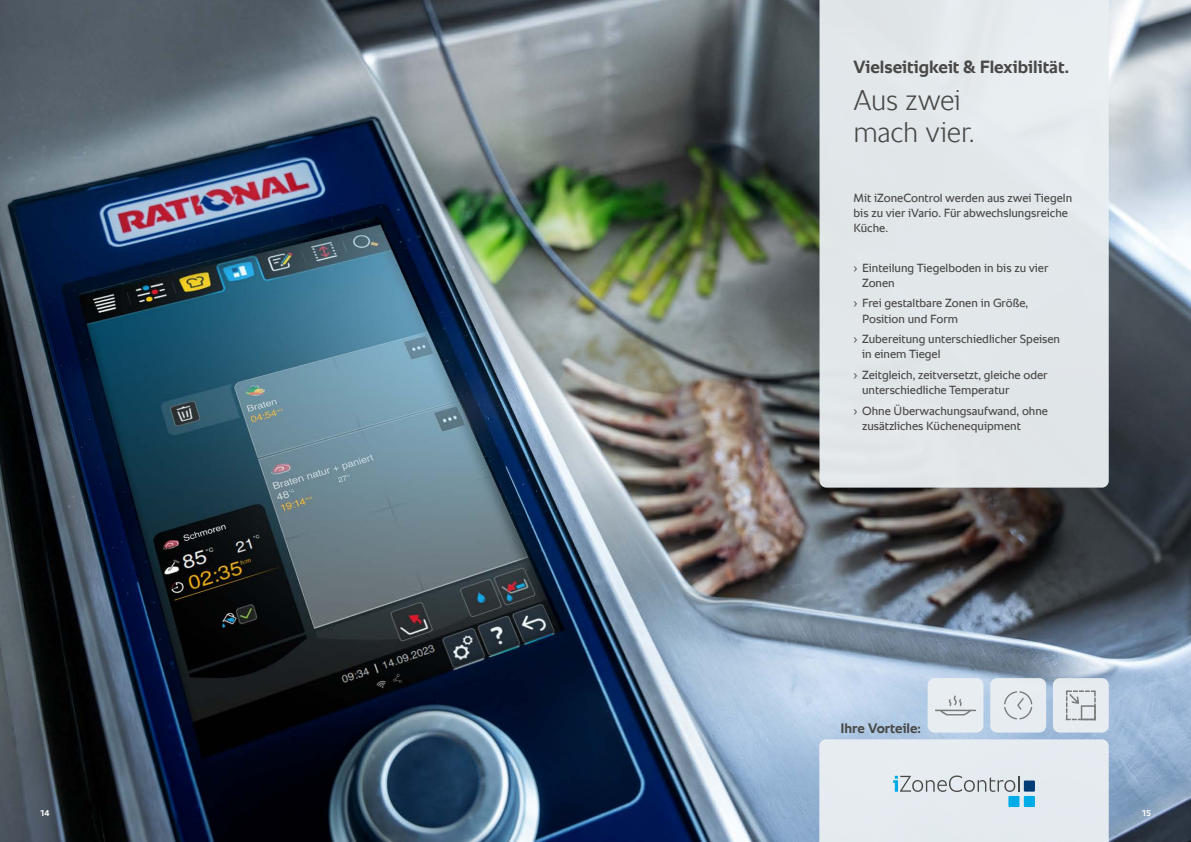
<style>
.page{position:relative;width:1191px;height:842px;background:#fff}
.page>*{position:absolute;margin:0;border:0;box-sizing:border-box;transform-origin:0 0}
.t1{font:300 29px/32px "RATIONAL Sans TT";letter-spacing:-.01em;color:#484847}
.t2{font:700 18px "RATIONAL Sans TT";color:#484847}
.t3{font:700 14px "RATIONAL Sans TT";color:#484847}
.t4{font:12px/15.3px "RATIONAL Sans TT";color:#484847}
.t5{font:700 8.5px "RATIONAL Sans TT";color:#fff}
</style>
<div class="page">
<img style="left:0;top:0;width:1191px;height:842px">
<div style="left:819px;top:0;width:289px;height:488px;background:#e1e7ea"></div>
<div style="left:819px;top:739px;width:289px;height:103px;background:#e5ebf0"></div>
<div style="left:1023px;top:780px;width:12px;height:12px;background:#033b75"></div>
<div style="left:1023px;top:796px;width:12px;height:11px;background:#00abe7"></div>
<div style="left:1008px;top:796px;width:11px;height:11px;background:#00abe7"></div>
<div style="left:927px;top:678px;width:56px;height:54px;background:#eaeff2;border-radius:7px"></div>
<svg style="left:935px;top:695px;width:41px;height:20px"></svg>
<div style="left:990px;top:678px;width:56px;height:54px;background:#eaeff2;border-radius:7px"></div>
<svg style="left:1004px;top:691px;width:28px;height:28px"></svg>
<div style="left:1053px;top:678px;width:55px;height:54px;background:#eaeff2;border-radius:7px"></div>
<svg style="left:1066px;top:690px;width:29px;height:30px"></svg>
<h2 class="t2" style="left:853px;top:53px;width:217px">Vielseitigkeit &amp; Flexibilität.</h2>
<h1 class="t1" style="left:853px;top:84px;width:123px">Aus zwei mach vier.</h1>
<p class="t4" style="left:853px;top:190px;width:220px">Mit iZoneControl werden aus zwei Tiegeln bis zu vier iVario. Für abwechslungsreiche<br>Küche.</p>
<p class="t4" style="left:862px;top:260px;width:188px;text-indent:-9px">› Einteilung Tiegelboden in bis zu vier<br>Zonen</p>
<p class="t4" style="left:862px;top:296px;width:168px;text-indent:-9px">› Frei gestaltbare Zonen in Größe,<br>Position und Form</p>
<p class="t4" style="left:862px;top:331px;width:200px;text-indent:-9px">› Zubereitung unterschiedlicher Speisen in einem Tiegel</p>
<p class="t4" style="left:862px;top:367px;width:187px;text-indent:-9px">› Zeitgleich, zeitversetzt, gleiche oder unterschiedliche Temperatur</p>
<p class="t4" style="left:862px;top:403px;width:188px;text-indent:-9px">› Ohne Überwachungsaufwand, ohne zusätzliches Küchenequipment</p>
<p class="t3" style="left:840px;top:718px;width:82px">Ihre Vorteile:</p>
<p class="t5" style="left:40px;top:807px;width:11px">14</p>
<p class="t5" style="left:1141px;top:807px;width:11px">15</p>
</div>
